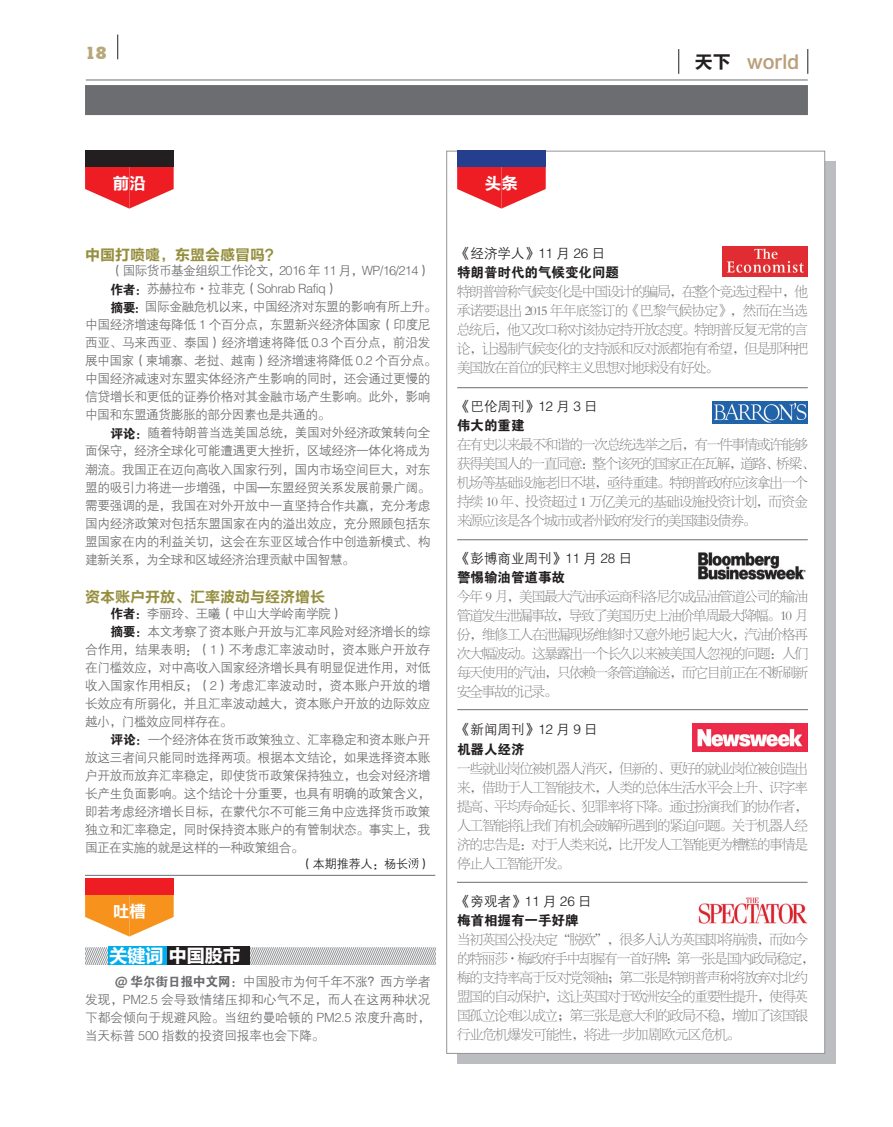
<style>
.page{position:relative;width:893px;height:1127px;background:#fff}
.page>*{position:absolute;margin:0;border:0;box-sizing:border-box;transform-origin:0 0}
.提文{font:18px "FZLTDHK GBK1 0";color:#fff}
.t1{font:18px "FZLTCHJW GB1 0";color:#ba9f7b}
.t2{font:18px "FZLTCHJW GB1 0";color:#231f20}
.t3{font:800 16.95px "Stymie BT";color:#b8a779}
.t4{font:16.5px "FZLTCHJW GB1 0";color:#fff}
.t5{font:15px "FZLTCHJW GB1 0";color:#968f3f}
.提文-2{font:13.5px/19px "FZBSJW GB1 0";letter-spacing:-.075em;color:#6c6d70;text-align:justify}
.提文-3{font:13.5px "FZZDXJW GB1 0";color:#231f20}
.提文-4{font:13.5px "FZDHTJW GB1 0";color:#231f20}
.t6{font:12.75px/18px "FZZDXJW GB1 0";letter-spacing:-.035em;color:#6c6d70;text-align:justify}
.t7{font:12px "FZZDXJW GB1 0";color:#231f20}
.s1{font-family:"FZDHTJW GB1 0";color:#231f20}
.s2{font-family:"Microsoft Ya Hei";font-weight:700}
.s3{font-family:"FZDHTJW GB1 0"}
</style>
<div class="page">
<svg style="left:117px;top:35px;width:1px;height:24px"></svg>
<div style="left:457px;top:161px;width:378px;height:902px;background:#bcbdc0"></div>
<div style="left:446px;top:151px;width:379px;height:902px;background:#fff;border:1px solid #939598"></div>
<svg style="left:457px;top:167px;width:89px;height:42px"></svg>
<div style="left:457px;top:151px;width:89px;height:16px;background:#253f8e"></div>
<svg style="left:85px;top:167px;width:89px;height:42px"></svg>
<div style="left:85px;top:151px;width:89px;height:16px;background:#231f20"></div>
<div style="left:85px;top:85px;width:723px;height:30px;background:#6c6d70"></div>
<hr style="left:86px;top:80px;width:722px;height:1px;background:#6c6d70">
<svg style="left:807px;top:49px;width:1px;height:25px"></svg>
<svg style="left:678px;top:49px;width:1px;height:25px"></svg>
<hr style="left:457px;top:387px;width:351px;height:1px;background:#6c6d70">
<hr style="left:457px;top:539px;width:351px;height:1px;background:#6c6d70">
<hr style="left:457px;top:709px;width:351px;height:1px;background:#6c6d70">
<hr style="left:457px;top:882px;width:350px;height:1px;background:#6c6d70">
<svg style="left:408px;top:858px;width:11px;height:10px"></svg>
<hr style="left:85px;top:875px;width:350px;height:1px;background:#6c6d70">
<svg style="left:85px;top:895px;width:89px;height:41px"></svg>
<div style="left:85px;top:879px;width:89px;height:16px;background:#ee1d23"></div>
<svg style="left:85px;top:947px;width:351px;height:18px;background:#c5c7c8"></svg>
<div style="left:167px;top:947px;width:83px;height:18px;background:#231f20"></div>
<div style="left:109px;top:947px;width:58px;height:18px;background:#00aeef"></div>
<img style="left:722px;top:247px;width:85px;height:30px">
<img style="left:698px;top:552px;width:108px;height:28px">
<img style="left:713px;top:401px;width:95px;height:22px">
<img style="left:698px;top:898px;width:110px;height:25px">
<img style="left:692px;top:724px;width:116px;height:27px">
<h2 class="t3" style="left:85px;top:43px;width:23px">18</h2>
<p class="t4" style="left:113px;top:174px;width:34px">前沿</p>
<p class="t4" style="left:485px;top:174px;width:34px">头条</p>
<p class="t2" style="left:695px;top:52px;width:37px">天下</p>
<p class="t1" style="left:747px;top:52px;width:54px">world</p>
<p class="t5" style="left:85px;top:246px;width:196px">中国打喷嚏，东盟会感冒吗？</p>
<p class="t6" style="left:111px;top:262px;width:321px">（国际货币基金组织工作论文，2016 年 11 月，WP/16/214）</p>
<p class="t6" style="left:111px;top:280px;width:229px"><span class="s1">作者：</span>苏赫拉布·拉菲克（Sohrab Rafiq）</p>
<p class="t6" style="left:85px;top:298px;width:353px;text-align:left;text-indent:26px"><span class="s1">摘要：</span>国际金融危机以来，中国经济对东盟的影响有所上升。中国经济增速每降低 1 个百分点，东盟新兴经济体国家（印度尼西亚、马来西亚、泰国）经济增速将降低 0.3 个百分点，前沿发展中国家（柬埔寨、老挝、越南）经济增速将降低 0.2 个百分点。中国经济减速对东盟实体经济产生影响的同时，还会通过更慢的信贷增长和更低的证券价格对其金融市场产生影响。此外，影响中国和东盟通货膨胀的部分因素也是共通的。</p>
<p class="t6" style="left:85px;top:424px;width:347px;text-indent:26px"><span class="s1">评论：</span>随着特朗普当选美国总统，美国对外经济政策转向全面保守，经济全球化可能遭遇更大挫折，区域经济一体化将成为潮流。我国正在迈向高收入国家行列，国内市场空间巨大，对东盟的吸引力将进一步增强，中国—东盟经贸关系发展前景广阔。需要强调的是，我国在对外开放中一直坚持合作共赢，充分考虑国内经济政策对包括东盟国家在内的溢出效应，充分照顾包括东盟国家在内的利益关切，这会在东亚区域合作中创造新模式、构建新关系，为全球和区域经济治理贡献中国智慧。</p>
<p class="t5" style="left:85px;top:588px;width:241px">资本账户开放、汇率波动与经济增长</p>
<p class="t6" style="left:111px;top:604px;width:234px"><span class="s1">作者：</span>李丽玲、王曦（中山大学岭南学院）</p>
<p class="t6" style="left:85px;top:622px;width:347px;text-indent:26px"><span class="s1">摘要：</span>本文考察了资本账户开放与汇率风险对经济增长的综合作用，结果表明：（1）不考虑汇率波动时，资本账户开放存在门槛效应，对中高收入国家经济增长具有明显促进作用，对低收入国家作用相反；（2）考虑汇率波动时，资本账户开放的增长效应有所弱化，并且汇率波动越大，资本账户开放的边际效应越小，门槛效应同样存在。</p>
<p class="t6" style="left:85px;top:730px;width:347px;text-indent:26px"><span class="s1">评论：</span>一个经济体在货币政策独立、汇率稳定和资本账户开放这三者间只能同时选择两项。根据本文结论，如果选择资本账户开放而放弃汇率稳定，即使货币政策保持独立，也会对经济增长产生负面影响。这个结论十分重要，也具有明确的政策含义，即若考虑经济增长目标，在蒙代尔不可能三角中应选择货币政策独立和汇率稳定，同时保持资本账户的有管制状态。事实上，我国正在实施的就是这样的一种政策组合。</p>
<p class="t4" style="left:113px;top:902px;width:34px">吐槽</p>
<p class="提文" style="left:110px;top:946px;width:133px"><span class="s2">关键词</span> 中国股市</p>
<p class="t7" style="left:301px;top:857px;width:131px">（本期推荐人：杨长 ）</p>
<p class="t6" style="left:85px;top:973px;width:347px;text-indent:30px"><span class="s3">@ 华尔街日报中文网：</span>中国股市为何千年不涨？西方学者发现，PM2.5 会导致情绪压抑和心气不足，而人在这两种状况下都会倾向于规避风险。当纽约曼哈顿的 PM2.5 浓度升高时，当天标普 500 指数的投资回报率也会下降。</p>
<p class="提文-3" style="left:457px;top:246px;width:150px">《经济学人》11 月 26 日</p>
<p class="提文-4" style="left:457px;top:265px;width:163px">特朗普时代的气候变化问题</p>
<p class="提文-2" style="left:457px;top:282px;width:352px">特朗普曾称气候变化是中国设计的骗局，在整个竞选过程中，他承诺要退出 2015 年年底签订的《巴黎气候协定》，然而在当选总统后，他又改口称对该协定持开放态度。特朗普反复无常的言论，让遏制气候变化的支持派和反对派都抱有希望，但是那种把美国放在首位的民粹主义思想对地球没有好处。</p>
<p class="提文-3" style="left:457px;top:399px;width:142px">《巴伦周刊》12 月 3 日</p>
<p class="提文-4" style="left:457px;top:418px;width:69px">伟大的重建</p>
<p class="提文-2" style="left:457px;top:435px;width:359px;text-align:left">在有史以来最不和谐的一次总统选举之后，有一件事情或许能够获得美国人的一直同意：整个该死的国家正在瓦解，道路、桥梁、机场等基础设施老旧不堪，亟待重建。特朗普政府应该拿出一个持续 10 年、投资超过 1 万亿美元的基础设施投资计划，而资金来源应该是各个城市或者州政府发行的美国建设债券。</p>
<p class="提文-3" style="left:457px;top:551px;width:177px">《彭博商业周刊》11 月 28 日</p>
<p class="提文-4" style="left:457px;top:570px;width:109px">警惕输油管道事故</p>
<p class="提文-2" style="left:457px;top:587px;width:352px">今年 9 月，美国最大汽油承运商科洛尼尔成品油管道公司的输油管道发生泄漏事故，导致了美国历史上油价单周最大降幅。10 月份，维修工人在泄漏现场维修时又意外地引起大火，汽油价格再次大幅波动。这暴露出一个长久以来被美国人忽视的问题：人们每天使用的汽油，只依赖一条管道输送，而它目前正在不断刷新安全事故的记录。</p>
<p class="提文-3" style="left:457px;top:722px;width:142px">《新闻周刊》12 月 9 日</p>
<p class="提文-4" style="left:457px;top:741px;width:69px">机器人经济</p>
<p class="提文-2" style="left:457px;top:759px;width:352px">一些就业岗位被机器人消灭，但新的、更好的就业岗位被创造出来，借助于人工智能技术，人类的总体生活水平会上升、识字率提高、平均寿命延长、犯罪率将下降。通过扮演我们的协作者，人工智能将让我们有机会破解所遇到的紧迫问题。关于机器人经济的忠告是：对于人类来说，比开发人工智能更为糟糕的事情是停止人工智能开发。</p>
<p class="提文-3" style="left:457px;top:894px;width:136px">《旁观者》11 月 26 日</p>
<p class="提文-4" style="left:457px;top:913px;width:123px">梅首相握有一手好牌</p>
<p class="提文-2" style="left:457px;top:930px;width:359px;text-align:left">当初英国公投决定“脱欧”，很多人认为英国即将崩溃，而如今的特丽莎·梅政府手中却握有一首好牌：第一张是国内政局稳定，梅的支持率高于反对党领袖；第二张是特朗普声称将放弃对北约盟国的自动保护，这让英国对于欧洲安全的重要性提升，使得英国孤立论难以成立；第三张是意大利的政局不稳，增加了该国银行业危机爆发可能性，将进一步加剧欧元区危机。</p>
</div>
